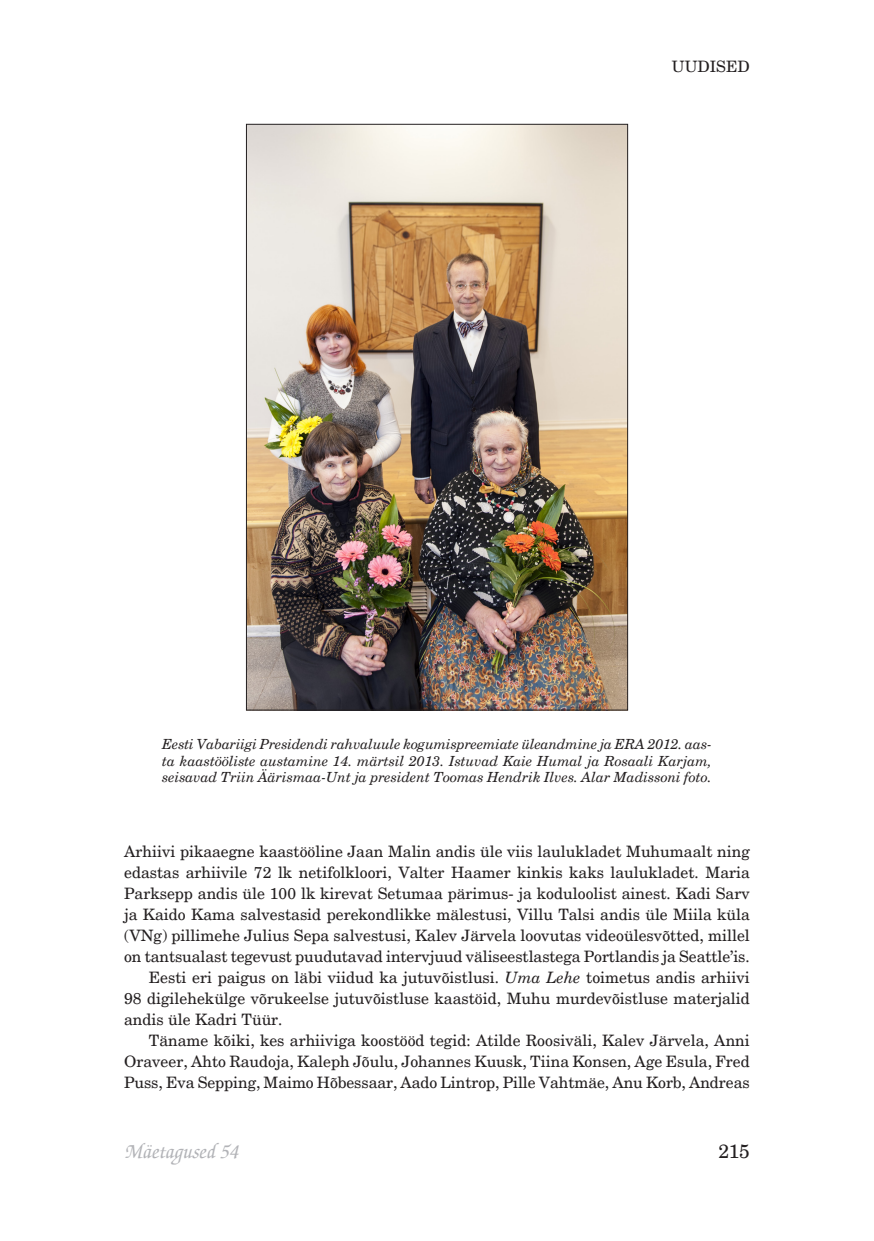
<style>
.page{position:relative;width:874px;height:1241px;background:#fff}
.page>*{position:absolute;margin:0;border:0;box-sizing:border-box;transform-origin:0 0}
.t1{font:italic 500 21px "Zapf Chancery";color:#b2b3b7}
.t2{font:19.25px "New Century Schlbk";color:#231f20}
.Uudis{font:15.75px/21px "New Century Schlbk";letter-spacing:-.005em;color:#231f20;text-align:justify}
.uudis{font:15.75px/21px "New Century Schlbk";color:#231f20;text-align:justify}
.Pildiallkiri{font:italic 14px/16.8px "New Century Schlbk";color:#231f20;text-align:justify}
.s1{font-style:italic}
</style>
<div class="page">
<img style="left:248px;top:126px;width:377px;height:582px">
<p class="Uudis" style="left:671px;top:56px;width:79px">UUDISED</p>
<p class="Pildiallkiri" style="left:162px;top:735px;width:550px">Eesti Vabariigi Presidendi rahvaluule kogumispreemiate üleandmine ja ERA 2012. aas&shy;ta kaastööliste austamine 14. märtsil 2013. Istuvad Kaie Humal ja Rosaali Karjam, seisavad Triin Äärismaa-Unt ja president Toomas Hendrik Ilves. Alar Madissoni foto.</p>
<p class="Uudis" style="left:124px;top:840px;width:627px">Arhiivi pikaaegne kaastööline Jaan Malin andis üle viis laulukladet Muhumaalt ning edastas arhiivile 72 lk netifolkloori, Valter Haamer kinkis kaks laulukladet. Maria Parksepp andis üle 100 lk kirevat Setumaa pärimus- ja koduloolist ainest. Kadi Sarv ja Kaido Kama salvestasid perekondlikke mälestusi, Villu Talsi andis üle Miila küla (VNg) pillimehe Julius Sepa salvestusi, Kalev Järvela loovutas videoülesvõtted, millel on tantsualast tegevust puudutavad intervjuud väliseestlastega Portlandis ja Seattle’is.</p>
<p class="uudis" style="left:124px;top:966px;width:627px;text-indent:25px">Eesti eri paigus on läbi viidud ka jutuvõistlusi. <span class="s1">Uma Lehe</span> toimetus andis arhiivi 98 digilehekülge võrukeelse jutuvõistluse kaastöid, Muhu murdevõistluse materjalid andis üle Kadri Tüür.</p>
<p class="uudis" style="left:124px;top:1029px;width:627px;text-indent:25px">Täname kõiki, kes arhiiviga koostööd tegid: Atilde Roosiväli, Kalev Järvela, Anni Oraveer, Ahto Raudoja, Kaleph Jõulu, Johannes Kuusk, Tiina Konsen, Age Esula, Fred Puss, Eva Sepping, Maimo Hõbessaar, Aado Lintrop, Pille Vahtmäe, Anu Korb, Andreas</p>
<p class="t1" style="left:124px;top:1137px;width:115px">Mäetagused 54</p>
<p class="t2" style="left:718px;top:1139px;width:33px">215</p>
</div>
